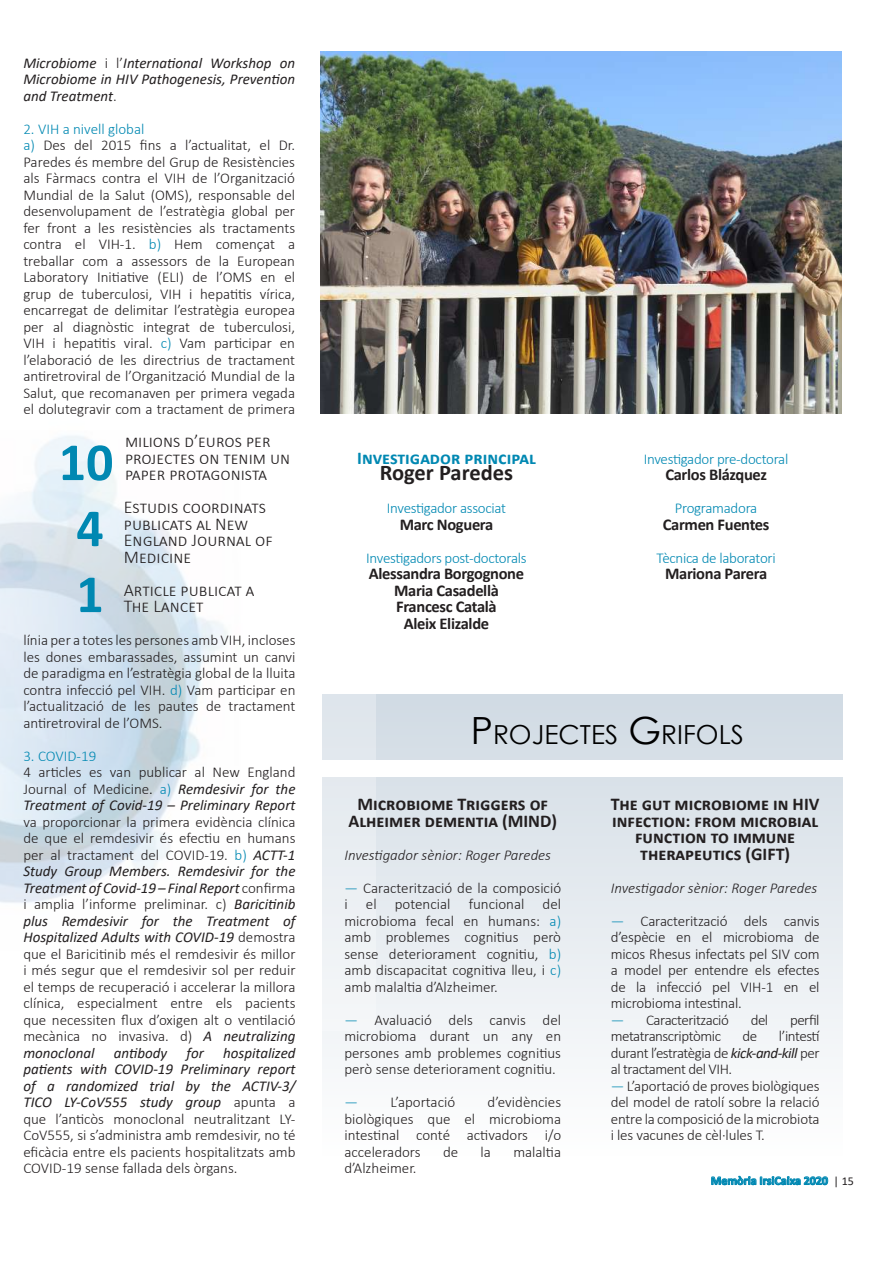
<style>
.page{position:relative;width:893px;height:1263px;background:#fff}
.page>*{position:absolute;margin:0;border:0;box-sizing:border-box;transform-origin:0 0}
.t1{font:700 54px "Calibri";color:#0088b2}
.t2{font:26.25px "Century Gothic";color:#000}
.t3{font:700 22.5px "Calibri";color:#231f20}
.t4{font:300 18px/16.5px "Calibri";color:#231f20}
.t5{font:700 18px/16.5px "Calibri";color:#231f20;text-align:center}
.t6{font:700 18px "Calibri";color:#0088b2}
.t7{font:700 16.5px/16.5px "Calibri";letter-spacing:-.02em;color:#231f20;text-align:center}
.t8{font:300 15px/16.5px "Calibri";color:#231f20;text-align:justify}
.t9{font:italic 15px/16.5px "Calibri";color:#231f20;text-align:justify}
.t10{font:300 15px "Calibri";letter-spacing:-.02em;color:#0088b2}
.t11{font:italic 300 15px "Calibri";color:#231f20}
.t12{font:300 15px "Calibri";letter-spacing:-.03em;color:#231f20}
.t13{font:700 12px "Calibri";color:#0088b2}
.s1{font-weight:300;font-style:normal}
.s2{color:#0088b2}
.s3{font-weight:300;font-style:normal;color:#000}
.s4{font-weight:300;font-style:normal;color:#0088b2}
.s5{font-weight:400;font-style:italic}
.s6{font-size:37.5px}
.s7{font-weight:400;color:#231f20}
</style>
<div class="page">
<div style="left:322px;top:695px;width:521px;height:460px;background:linear-gradient(to bottom,#d0dae4,#fefefe)"></div>
<div style="left:322px;top:761px;width:571px;height:16px;background:#fff"></div>
<svg style="left:711px;top:1175px;width:117px;height:10px"></svg>
<img style="left:0;top:351px;width:376px;height:679px">
<img style="left:321px;top:51px;width:521px;height:362px">
<p class="t9" style="left:23px;top:54px;width:273px">Microbiome <span class="s1">i l’</span>International Workshop on Microbiome in HIV Pathogenesis, Prevention and Treatment<span class="s1">.</span></p>
<p class="t8" style="left:23px;top:120px;width:273px;text-align:left"><span class="s2">2. VIH a nivell global<br>a)</span> Des del 2015 fins a l’actualitat, el Dr.<br>Paredes és membre del Grup de Resistències als Fàrmacs contra el VIH de l’Organització Mundial de la Salut (OMS), responsable del desenvolupament de l’estratègia global per fer front a les resistències als tractaments contra el VIH-1. <span class="s2">b)</span> Hem començat a treballar com a assessors de la European Laboratory Initiative (ELI) de l’OMS en el grup de tuberculosi, VIH i hepatitis vírica, encarregat de delimitar l’estratègia europea per al diagnòstic integrat de tuberculosi, VIH i hepatitis viral. <span class="s2">c)</span> Vam participar en l’elaboració de les directrius de tractament antiretroviral de l’Organització Mundial de la Salut, que recomanaven per primera vegada el dolutegravir com a tractament de primera</p>
<p class="t4" style="left:125px;top:433px;width:167px">milions d’euros per projectes on tenim un</p>
<h1 class="t1" style="left:59px;top:424px;width:56px">10</h1>
<p class="t4" style="left:124px;top:457px;width:145px;line-height:33px">paper protagonista<br>Estudis coordinats</p>
<p class="t4" style="left:124px;top:515px;width:150px">publicats al New<br>England Journal of<br>Medicine</p>
<h1 class="t1" style="left:76px;top:490px;width:29px">4</h1>
<h1 class="t1" style="left:76px;top:556px;width:29px">1</h1>
<p class="t4" style="left:124px;top:581px;width:132px">Article publicat a</p>
<p class="t4" style="left:124px;top:598px;width:81px">The Lancet</p>
<p class="t8" style="left:23px;top:632px;width:274px">línia per a totes les persones amb VIH, incloses les dones embarassades, assumint un canvi de paradigma en l’estratègia global de la lluita contra infecció pel VIH. <span class="s2">d)</span> Vam participar en l’actualització de les pautes de tractament antiretroviral de l’OMS.</p>
<p class="t10" style="left:23px;top:746px;width:75px">3. COVID-19</p>
<p class="t9" style="left:23px;top:763px;width:274px"><span class="s1">4 articles es van publicar al New England Journal of Medicine</span><span class="s3">.</span> <span class="s4">a)</span> Remdesivir for the Treatment of Covid-19 – Preliminary Report</p>
<p class="t8" style="left:23px;top:813px;width:274px">va proporcionar la primera evidència clínica de que el remdesivir és efectiu en humans per al tractament del COVID-19. <span class="s2">b)</span> <span class="s5">ACTT-1<br>Study Group Members. Remdesivir for the Treatment of Covid-19 – Final Report</span> confirma i amplia l’informe preliminar. c) <span class="s5">Baricitinib plus Remdesivir for the Treatment of Hospitalized Adults with COVID-19</span> demostra que el Baricitinib més el remdesivir és millor i més segur que el remdesivir sol per reduir el temps de recuperació i accelerar la millora clínica, especialment entre els pacients que necessiten flux d’oxigen alt o ventilació mecànica no invasiva. d) <span class="s5">A neutralizing monoclonal</span></p>
<p class="t9" style="left:114px;top:1044px;width:55px">antibody</p>
<p class="t9" style="left:187px;top:1044px;width:19px">for</p>
<p class="t8" style="left:23px;top:1044px;width:274px;text-indent:200px"><span class="s5">hospitalized patients with COVID-19 Preliminary report of a randomized trial by the ACTIV-3/ TICO LY-CoV555 study group</span> apunta a que l’anticòs monoclonal neutralitzant LY-CoV555, si s’administra amb remdesivir, no té eficàcia entre els pacients hospitalitzats amb COVID-19 sense fallada dels òrgans.</p>
<p class="t6" style="left:357px;top:445px;width:180px">Investigador principal</p>
<h3 class="t3" style="left:380px;top:457px;width:135px">Roger Paredes</h3>
<p class="t10" style="left:387px;top:499px;width:121px">Investigador associat</p>
<p class="t7" style="left:400px;top:516px;width:95px">Marc Noguera</p>
<p class="t10" style="left:366px;top:548px;width:162px">Investigadors post-doctorals</p>
<p class="t7" style="left:369px;top:565px;width:157px">Alessandra Borgognone<br>Maria Casadellà<br>Francesc Català<br>Aleix Elizalde</p>
<p class="t10" style="left:644px;top:449px;width:146px">Investigador pre-doctoral</p>
<p class="t7" style="left:665px;top:466px;width:103px">Carlos Blázquez</p>
<p class="t10" style="left:675px;top:499px;width:84px">Programadora</p>
<p class="t7" style="left:663px;top:516px;width:108px">Carmen Fuentes</p>
<p class="t10" style="left:657px;top:548px;width:121px">Tècnica de laboratori</p>
<p class="t7" style="left:665px;top:565px;width:104px">Mariona Parera</p>
<h2 class="t2" style="left:471px;top:716px;width:275px"><span class="s6">P</span>ROJECTES <span class="s6">G</span>RIFOLS</h2>
<p class="t5" style="left:349px;top:796px;width:210px">Microbiome Triggers of<br>Alheimer dementia (MIND)</p>
<p class="t11" style="left:344px;top:845px;width:208px">Investigador sènior: Roger Paredes</p>
<p class="t8" style="left:344px;top:879px;width:218px"><span class="s2">—</span> Caracterització de la composició i el potencial funcional del microbioma fecal en humans: <span class="s2">a) </span>amb problemes cognitius però sense deteriorament cognitiu, <span class="s2">b) </span>amb discapacitat cognitiva lleu, i <span class="s2">c) </span>amb malaltia d’Alzheimer.</p>
<p class="t8" style="left:344px;top:1011px;width:218px"><span class="s2">—</span> Avaluació dels canvis del microbioma durant un any en persones amb problemes cognitius però sense deteriorament cognitiu.</p>
<p class="t8" style="left:344px;top:1094px;width:112px"><span class="s2">—</span> L’aportació</p>
<p class="t8" style="left:344px;top:1094px;width:218px;text-indent:143px">d’evidències biològiques que el microbioma intestinal conté activadors i/o acceleradors</p>
<p class="t8" style="left:443px;top:1143px;width:17px">de</p>
<p class="t8" style="left:481px;top:1143px;width:12px">la</p>
<p class="t8" style="left:513px;top:1143px;width:49px">malaltia</p>
<p class="t8" style="left:344px;top:1160px;width:74px">d’Alzheimer.</p>
<p class="t5" style="left:611px;top:796px;width:210px">The gut microbiome in HIV infection: from microbial function to immune therapeutics (GIFT)</p>
<p class="t11" style="left:611px;top:878px;width:208px">Investigador sènior: Roger Paredes</p>
<p class="t8" style="left:611px;top:912px;width:210px"><span class="s2">—</span> Caracterització dels canvis d’espècie en el microbioma de micos Rhesus infectats pel SIV com a model per entendre els efectes de la infecció pel VIH-1 en el microbioma intestinal.</p>
<p class="t12" style="left:611px;top:1010px;width:120px"><span class="s2">—</span> Caracterització</p>
<p class="t8" style="left:751px;top:1011px;width:19px">del</p>
<p class="t8" style="left:790px;top:1011px;width:31px">perfil</p>
<p class="t8" style="left:611px;top:1028px;width:112px">metatranscriptòmic</p>
<p class="t8" style="left:743px;top:1028px;width:16px">de</p>
<p class="t8" style="left:611px;top:1028px;width:210px;text-indent:168px">l’intestí durant l’estratègia de <span class="s5">kick-and-kill</span> per al tractament del VIH.</p>
<p class="t8" style="left:611px;top:1077px;width:210px"><span class="s2">—</span> L’aportació de proves biològiques del model de ratolí sobre la relació entre la composició de la microbiota i les vacunes de cèl·lules T.</p>
<p class="t13" style="left:711px;top:1172px;width:144px">Memòria IrsiCaixa 2020 <span class="s7">| 15</span></p>
</div>
